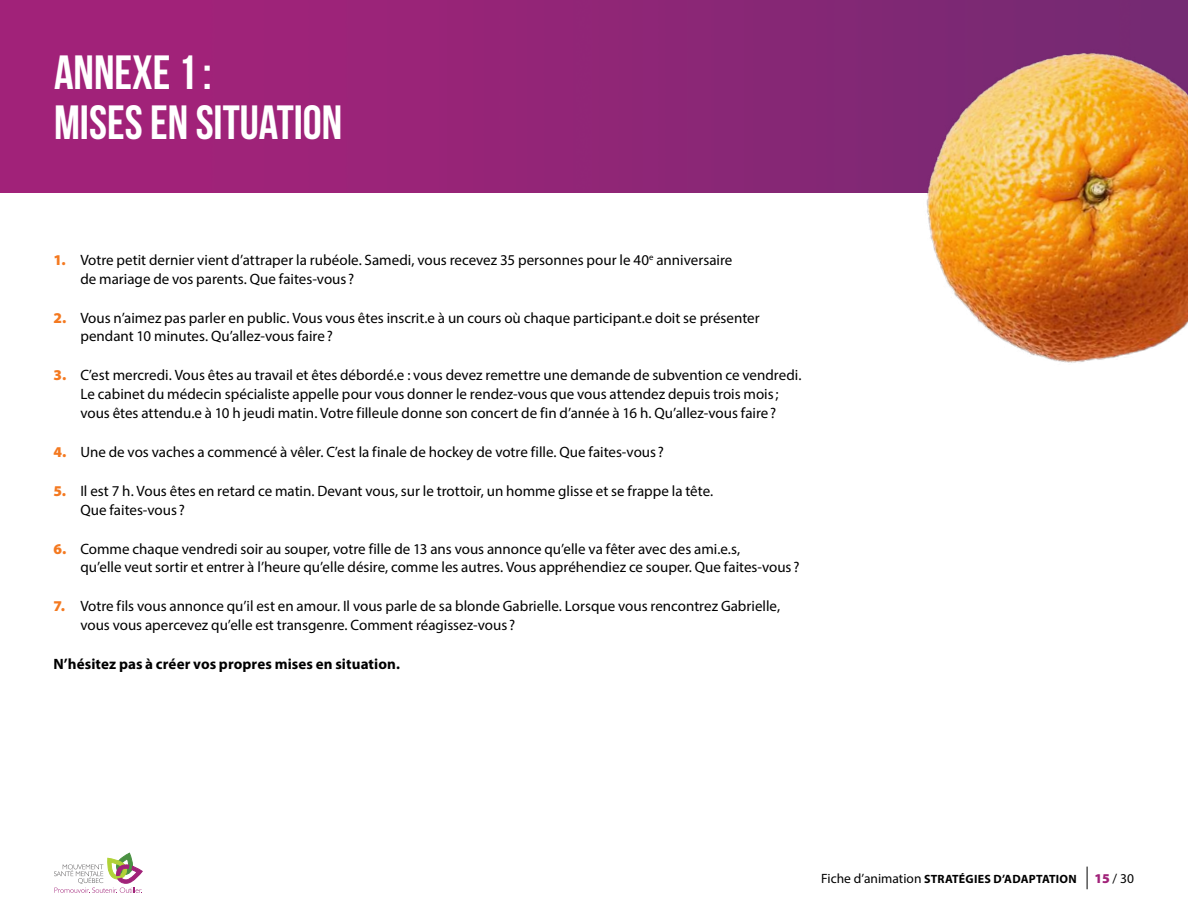
<style>
.page{position:relative;width:1188px;height:918px;background:#fff}
.page>*{position:absolute;margin:0;border:0;box-sizing:border-box;transform-origin:0 0}
.t1{font:48px/49.5px "Bebas Neue";color:#fff}
.t2{font:15px/18.8px "Myriad Pro";color:#000}
.t3{font:700 15px "Myriad Pro";letter-spacing:.005em;color:#000}
.t4{font:13.5px "Myriad Pro";color:#000}
.t5{font:700 12px "Myriad Pro";letter-spacing:.02em;color:#000}
.s1{font-weight:900;color:#f47920}
.s2{font-weight:400;font-size:13.5px}
.s3{font-weight:900;color:#a12279}
</style>
<div class="page">
<svg style="left:54px;top:853px;width:88px;height:40px"></svg>
<svg style="left:1087px;top:867px;width:1px;height:22px"></svg>
<img style="left:0;top:0;width:1188px;height:193px">
<img style="left:876px;top:6px;width:312px;height:357px">
<h1 class="t1" style="left:54px;top:47px;width:290px">ANNEXE 1:<br>MISES EN SITUATION</h1>
<p class="t2" style="left:80px;top:250px;width:654px;text-indent:-27px"><span class="s1">1.</span> Votre petit dernier vient d’attraper la rubéole. Samedi, vous recevez 35 personnes pour le 40<sup>e</sup> anniversaire de mariage de vos parents. Que faites-vous ?</p>
<p class="t2" style="left:80px;top:308px;width:681px;text-indent:-27px"><span class="s1">2.</span> Vous n’aimez pas parler en public. Vous vous êtes inscrit.e à un cours où chaque participant.e doit se présenter pendant 10 minutes. Qu’allez-vous faire?</p>
<p class="t2" style="left:53px;top:366px;width:750px;text-align:center"><span class="s1">3.</span> C’est mercredi. Vous êtes au travail et êtes débordé.e : vous devez remettre une demande de subvention ce vendredi.<br>Le cabinet du médecin spécialiste appelle pour vous donner le rendez-vous que vous attendez depuis trois mois;<br>vous êtes attendu.e à 10 h jeudi matin. Votre filleule donne son concert de fin d’année à 16 h. Qu’allez-vous faire?</p>
<p class="t2" style="left:53px;top:442px;width:612px"><span class="s1">4.</span> Une de vos vaches a commencé à vêler. C’est la finale de hockey de votre fille. Que faites-vous ?</p>
<p class="t2" style="left:80px;top:481px;width:634px;text-indent:-27px"><span class="s1">5.</span> Il est 7 h. Vous êtes en retard ce matin. Devant vous, sur le trottoir, un homme glisse et se frappe la tête.<br>Que faites-vous ?</p>
<p class="t2" style="left:80px;top:539px;width:721px;text-indent:-27px"><span class="s1">6.</span> Comme chaque vendredi soir au souper, votre fille de 13 ans vous annonce qu’elle va fêter avec des ami.e.s,<br>qu’elle veut sortir et entrer à l’heure qu’elle désire, comme les autres. Vous appréhendiez ce souper. Que faites-vous ?</p>
<p class="t2" style="left:80px;top:597px;width:701px;text-indent:-27px"><span class="s1">7.</span> Votre fils vous annonce qu’il est en amour. Il vous parle de sa blonde Gabrielle. Lorsque vous rencontrez Gabrielle, vous vous apercevez qu’elle est transgenre. Comment réagissez-vous ?</p>
<p class="t3" style="left:53px;top:654px;width:348px">N’hésitez pas à créer vos propres mises en situation.</p>
<p class="t5" style="left:821px;top:871px;width:257px"><span class="s2">Fiche d’animation</span> STRATÉGIES D’ADAPTATION</p>
<p class="t4" style="left:1094px;top:870px;width:41px"><span class="s3">15</span> / 30</p>
</div>
